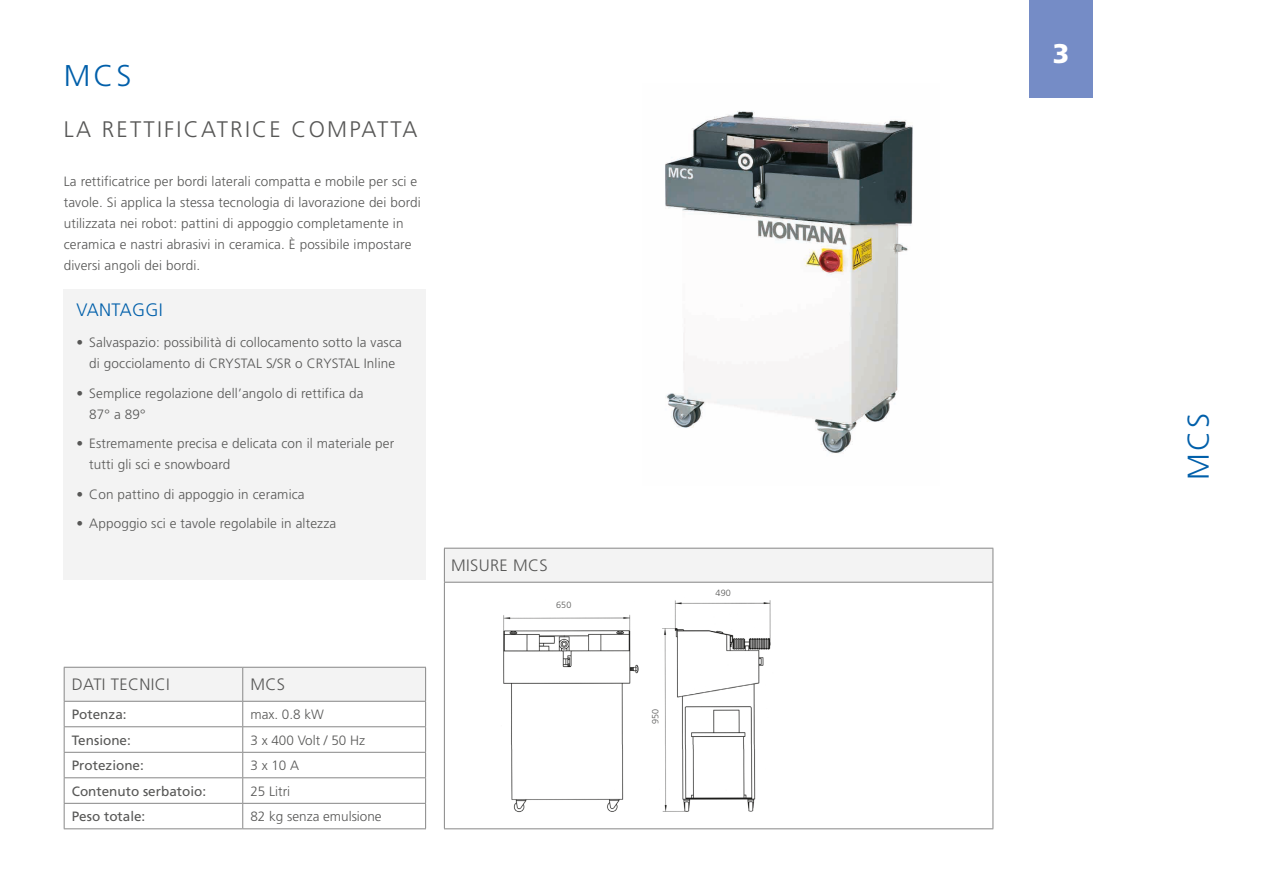
<style>
.page{position:relative;width:1263px;height:893px;background:#fff}
.page>*{position:absolute;margin:0;border:0;box-sizing:border-box;transform-origin:0 0}
.Hochkant{font:300 30px "Frutiger LT Pro";color:#005faa}
.Kapitel_IHV{font:300 30px "Frutiger LT Pro";color:#005faa}
.t1{font:900 27px "Frutiger LT Pro";color:#fff}
.Kapitel_IHV-2{font:300 22.5px "Frutiger LT Pro";letter-spacing:.1em;color:#575756}
.Aufzählung_Ü-Schrift{font:300 18px "Frutiger LT Pro";letter-spacing:.02em;color:#005faa}
.Ü-Schrift_in_Tabelle{font:300 16.5px "Frutiger LT Pro";letter-spacing:.02em;color:#575756}
.Fließtext_9_14{font:300 13.5px/21px "Frutiger LT Pro";letter-spacing:.01em;color:#575756}
.Tabelle_FETT{font:13.5px "Frutiger LT Pro";color:#575756}
.Tabelle_LINKS{font:300 13.5px "Frutiger LT Pro";color:#575756}
.Fließtext_9_14-2{font:300 9px "Frutiger LT Pro";letter-spacing:.01em;color:#575756}
</style>
<div class="page">
<img style="left:665px;top:111px;width:248px;height:343px">
<div style="left:444px;top:548px;width:549px;height:34px;background:#f3f3f3"></div>
<hr style="left:444px;top:549px;width:1px;height:33px;background:#878787">
<hr style="left:444px;top:548px;width:549px;height:1px;background:#878787">
<hr style="left:992px;top:549px;width:1px;height:33px;background:#878787">
<hr style="left:444px;top:582px;width:549px;height:1px;background:#878787">
<hr style="left:444px;top:583px;width:1px;height:245px;background:#878787">
<hr style="left:992px;top:583px;width:1px;height:245px;background:#878787">
<hr style="left:444px;top:828px;width:549px;height:1px;background:#878787">
<img style="left:503px;top:600px;width:268px;height:213px">
<div style="left:64px;top:289px;width:362px;height:291px;background:#f3f3f3"></div>
<svg style="left:64px;top:667px;width:362px;height:161px"></svg>
<hr style="left:64px;top:726px;width:179px;height:1px;background:#878787">
<hr style="left:243px;top:726px;width:183px;height:1px;background:#878787">
<hr style="left:64px;top:752px;width:179px;height:1px;background:#878787">
<hr style="left:243px;top:752px;width:183px;height:1px;background:#878787">
<hr style="left:64px;top:777px;width:179px;height:1px;background:#878787">
<hr style="left:243px;top:777px;width:183px;height:1px;background:#878787">
<hr style="left:64px;top:803px;width:179px;height:1px;background:#878787">
<hr style="left:243px;top:803px;width:183px;height:1px;background:#878787">
<hr style="left:64px;top:828px;width:179px;height:1px;background:#878787">
<hr style="left:243px;top:828px;width:183px;height:1px;background:#878787">
<div style="left:1029px;top:0;width:64px;height:98px;background:#758cc6"></div>
<p class="Kapitel_IHV" style="left:64px;top:58px;width:69px">MCS</p>
<p class="Kapitel_IHV-2" style="left:64px;top:116px;width:355px">LA RETTIFICATRICE COMPATTA</p>
<p class="Fließtext_9_14" style="left:64px;top:171px;width:359px">La rettificatrice per bordi laterali compatta e mobile per sci e tavole. Si applica la stessa tecnologia di lavorazione dei bordi utilizzata nei robot: pattini di appoggio completamente in ceramica e nastri abrasivi in ceramica. È possibile impostare diversi angoli dei bordi.</p>
<p class="Aufzählung_Ü-Schrift" style="left:77px;top:299px;width:88px">VANTAGGI</p>
<p class="Fließtext_9_14" style="left:77px;top:332px;width:327px;text-align:center">• Salvaspazio: possibilità di collocamento sotto la vasca di gocciolamento di CRYSTAL S/SR o CRYSTAL Inline</p>
<p class="Fließtext_9_14" style="left:89px;top:383px;width:276px;text-indent:-13px">• Semplice regolazione dell’angolo di rettifica da<br>87° a 89°</p>
<p class="Fließtext_9_14" style="left:89px;top:433px;width:306px;text-indent:-13px">• Estremamente precisa e delicata con il materiale per tutti gli sci e snowboard</p>
<p class="Fließtext_9_14" style="left:77px;top:484px;width:230px">• Con pattino di appoggio in ceramica</p>
<p class="Fließtext_9_14" style="left:77px;top:513px;width:261px">• Appoggio sci e tavole regolabile in altezza</p>
<p class="Ü-Schrift_in_Tabelle" style="left:72px;top:675px;width:99px">DATI TECNICI</p>
<p class="Ü-Schrift_in_Tabelle" style="left:250px;top:675px;width:36px">MCS</p>
<p class="Tabelle_FETT" style="left:72px;top:706px;width:56px">Potenza:</p>
<p class="Tabelle_LINKS" style="left:250px;top:707px;width:75px">max. 0.8 kW</p>
<p class="Tabelle_FETT" style="left:72px;top:732px;width:61px">Tensione:</p>
<p class="Tabelle_LINKS" style="left:250px;top:732px;width:116px">3 x 400 Volt / 50 Hz</p>
<p class="Tabelle_FETT" style="left:72px;top:757px;width:74px">Protezione:</p>
<p class="Tabelle_LINKS" style="left:250px;top:758px;width:50px">3 x 10 A</p>
<p class="Tabelle_FETT" style="left:72px;top:783px;width:136px">Contenuto serbatoio:</p>
<p class="Tabelle_LINKS" style="left:250px;top:783px;width:41px">25 Litri</p>
<p class="Tabelle_FETT" style="left:72px;top:808px;width:75px">Peso totale:</p>
<p class="Tabelle_LINKS" style="left:250px;top:809px;width:133px">82 kg senza emulsione</p>
<p class="Ü-Schrift_in_Tabelle" style="left:451px;top:556px;width:98px">MISURE MCS</p>
<p class="Fließtext_9_14-2" style="left:556px;top:600px;width:17px">650</p>
<p class="Fließtext_9_14-2" style="left:650px;top:724px;width:17px;rotate:-90deg">950</p>
<p class="Fließtext_9_14-2" style="left:716px;top:588px;width:17px">490</p>
<h2 class="t1" style="left:1053px;top:37px;width:18px">3</h2>
<p class="Hochkant" style="left:1181px;top:480px;width:69px;rotate:-90deg">MCS</p>
</div>
